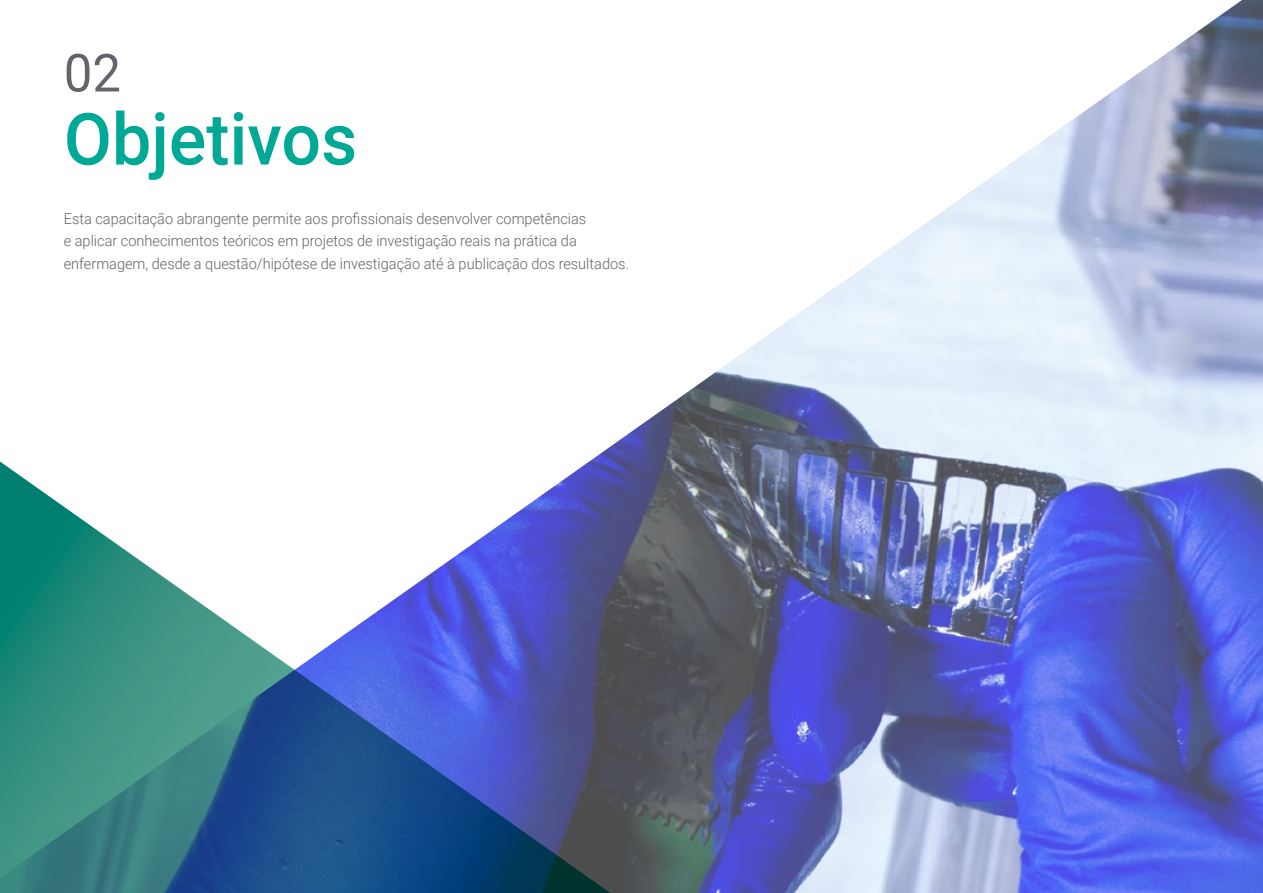
<style>
.page{position:relative;width:1263px;height:893px;background:#fff}
.page>*{position:absolute;margin:0;border:0;box-sizing:border-box;transform-origin:0 0}
.t1{font:500 72px "Roboto";color:#00a996}
.t2{font:52.5px "Roboto";color:#61646a}
.t3{font:300 15px/22.5px "Roboto";color:#61646a}
</style>
<div class="page">
<img style="left:611px;top:0;width:652px;height:893px">
<svg style="left:0;top:446px;width:640px;height:447px"></svg>
<h2 class="t2" style="left:64px;top:36px;width:59px">02</h2>
<h1 class="t1" style="left:64px;top:89px;width:295px">Objetivos</h1>
<p class="t3" style="left:64px;top:207px;width:567px">Esta capacitação abrangente permite aos profissionais desenvolver competências<br>e aplicar conhecimentos teóricos em projetos de investigação reais na prática da enfermagem, desde a questão/hipótese de investigação até à publicação dos resultados.</p>
</div>
